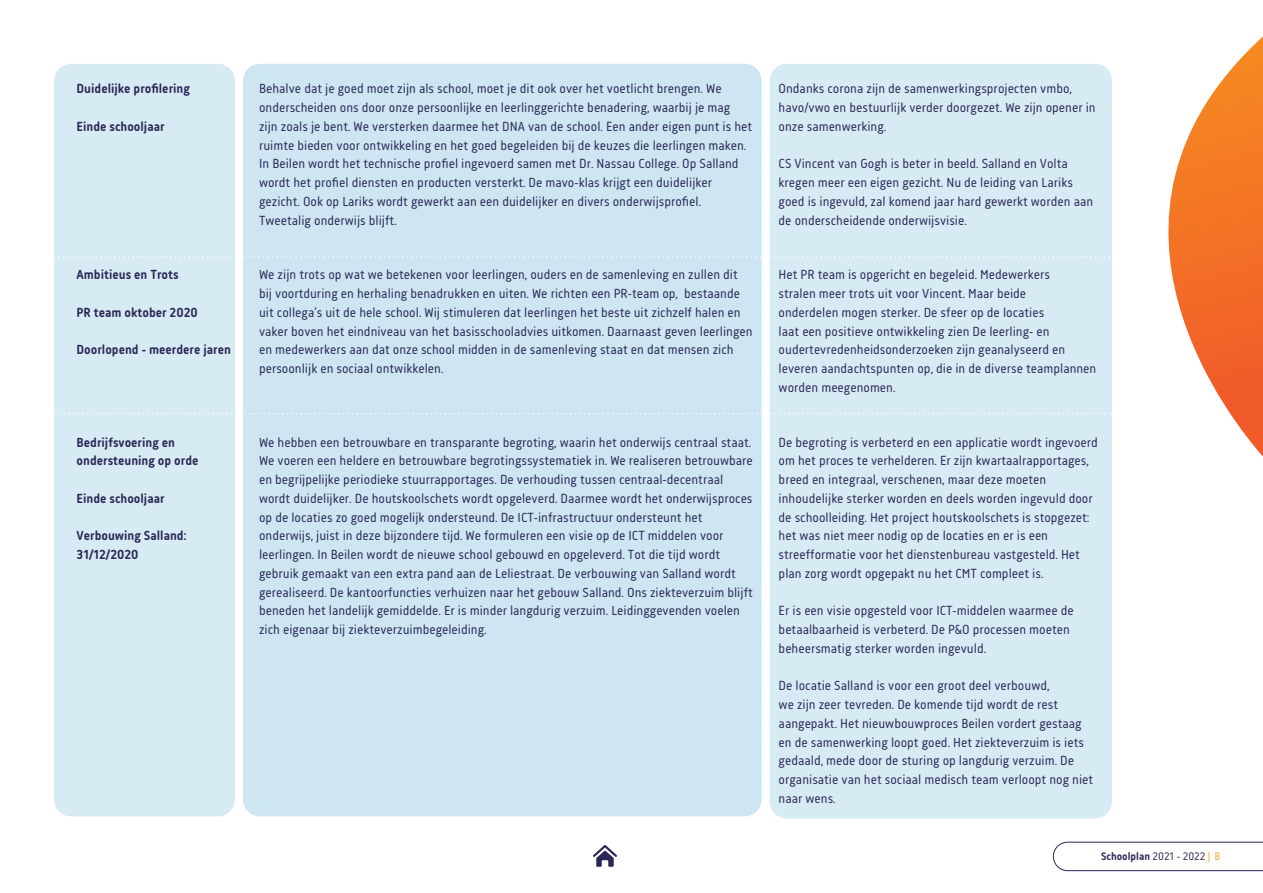
<style>
.page{position:relative;width:1263px;height:893px;background:#fff}
.page>*{position:absolute;margin:0;border:0;box-sizing:border-box;transform-origin:0 0}
.t1{font:13.5px/18.8px "Korb";color:#2a2757}
.t2{font:700 13.5px/18.8px "Korb";color:#2a2757}
.t3{font:700 11.25px "Korb";color:#2a2757}
.s1{font-weight:400}
.s2{font-weight:400;color:#eea616}
</style>
<div class="page">
<div style="left:243px;top:64px;width:519px;height:752px;background:#cde6f1;border-radius:17px"></div>
<div style="left:54px;top:64px;width:181px;height:752px;background:#d7ebf4;border-radius:17px"></div>
<div style="left:769px;top:64px;width:343px;height:755px;background:#d7ebf4;border-radius:17px"></div>
<svg style="left:54px;top:413px;width:1010px;height:1px"></svg>
<svg style="left:1067px;top:36px;width:196px;height:421px"></svg>
<svg style="left:54px;top:257px;width:1067px;height:1px"></svg>
<svg style="left:1053px;top:842px;width:210px;height:29px"></svg>
<svg style="left:593px;top:845px;width:24px;height:22px"></svg>
<p class="t2" style="left:77px;top:79px;width:115px">Duidelijke profilering</p>
<p class="t2" style="left:77px;top:117px;width:90px">Einde schooljaar</p>
<p class="t2" style="left:77px;top:265px;width:104px">Ambitieus en Trots</p>
<p class="t2" style="left:77px;top:303px;width:123px">PR team oktober 2020</p>
<p class="t2" style="left:77px;top:340px;width:156px">Doorlopend - meerdere jaren</p>
<p class="t2" style="left:77px;top:433px;width:123px">Bedrijfsvoering en ondersteuning op orde</p>
<p class="t2" style="left:77px;top:489px;width:90px">Einde schooljaar</p>
<p class="t2" style="left:77px;top:526px;width:111px">Verbouwing Salland:<br>31/12/2020</p>
<p class="t1" style="left:259px;top:79px;width:495px">Behalve dat je goed moet zijn als school, moet je dit ook over het voetlicht brengen. We onderscheiden ons door onze persoonlijke en leerlinggerichte benadering, waarbij je mag zijn zoals je bent. We versterken daarmee het DNA van de school. Een ander eigen punt is het ruimte bieden voor ontwikkeling en het goed begeleiden bij de keuzes die leerlingen maken.<br>In Beilen wordt het technische profiel ingevoerd samen met Dr. Nassau College. Op Salland wordt het profiel diensten en producten versterkt. De mavo-klas krijgt een duidelijker gezicht. Ook op Lariks wordt gewerkt aan een duidelijker en divers onderwijsprofiel.<br>Tweetalig onderwijs blijft.</p>
<p class="t1" style="left:779px;top:79px;width:319px">Ondanks corona zijn de samenwerkingsprojecten vmbo, havo/vwo en bestuurlijk verder doorgezet. We zijn opener in onze samenwerking.</p>
<p class="t1" style="left:779px;top:154px;width:316px">CS Vincent van Gogh is beter in beeld. Salland en Volta kregen meer een eigen gezicht. Nu de leiding van Lariks goed is ingevuld, zal komend jaar hard gewerkt worden aan de onderscheidende onderwijsvisie.</p>
<p class="t1" style="left:259px;top:265px;width:495px">We zijn trots op wat we betekenen voor leerlingen, ouders en de samenleving en zullen dit bij voortduring en herhaling benadrukken en uiten. We richten een PR-team op, bestaande uit collega’s uit de hele school. Wij stimuleren dat leerlingen het beste uit zichzelf halen en vaker boven het eindniveau van het basisschooladvies uitkomen. Daarnaast geven leerlingen en medewerkers aan dat onze school midden in de samenleving staat en dat mensen zich persoonlijk en sociaal ontwikkelen.</p>
<p class="t1" style="left:779px;top:265px;width:319px">Het PR team is opgericht en begeleid. Medewerkers<br>stralen meer trots uit voor Vincent. Maar beide<br>onderdelen mogen sterker. De sfeer op de locaties<br>laat een positieve ontwikkeling zien De leerling- en oudertevredenheidsonderzoeken zijn geanalyseerd en leveren aandachtspunten op, die in de diverse teamplannen worden meegenomen.</p>
<p class="t1" style="left:259px;top:433px;width:495px">We hebben een betrouwbare en transparante begroting, waarin het onderwijs centraal staat.<br>We voeren een heldere en betrouwbare begrotingssystematiek in. We realiseren betrouwbare en begrijpelijke periodieke stuurrapportages. De verhouding tussen centraal-decentraal wordt duidelijker. De houtskoolschets wordt opgeleverd. Daarmee wordt het onderwijsproces op de locaties zo goed mogelijk ondersteund. De ICT-infrastructuur ondersteunt het onderwijs, juist in deze bijzondere tijd. We formuleren een visie op de ICT middelen voor leerlingen. In Beilen wordt de nieuwe school gebouwd en opgeleverd. Tot die tijd wordt gebruik gemaakt van een extra pand aan de Leliestraat. De verbouwing van Salland wordt gerealiseerd. De kantoorfuncties verhuizen naar het gebouw Salland. Ons ziekteverzuim blijft beneden het landelijk gemiddelde. Er is minder langdurig verzuim. Leidinggevenden voelen zich eigenaar bij ziekteverzuimbegeleiding.</p>
<p class="t1" style="left:779px;top:433px;width:321px">De begroting is verbeterd en een applicatie wordt ingevoerd om het proces te verhelderen. Er zijn kwartaalrapportages, breed en integraal, verschenen, maar deze moeten inhoudelijke sterker worden en deels worden ingevuld door de schoolleiding. Het project houtskoolschets is stopgezet: het was niet meer nodig op de locaties en er is een streefformatie voor het dienstenbureau vastgesteld. Het plan zorg wordt opgepakt nu het CMT compleet is.</p>
<p class="t1" style="left:779px;top:601px;width:297px">Er is een visie opgesteld voor ICT-middelen waarmee de betaalbaarheid is verbeterd. De P&amp;O processen moeten beheersmatig sterker worden ingevuld.</p>
<p class="t1" style="left:779px;top:676px;width:316px">De locatie Salland is voor een groot deel verbouwd,<br>we zijn zeer tevreden. De komende tijd wordt de rest aangepakt. Het nieuwbouwproces Beilen vordert gestaag en de samenwerking loopt goed. Het ziekteverzuim is iets gedaald, mede door de sturing op langdurig verzuim. De organisatie van het sociaal medisch team verloopt nog niet naar wens.</p>
<p class="t3" style="left:1101px;top:850px;width:121px">Schoolplan <span class="s1">2021 - 2022</span> <span class="s2">| 8</span></p>
</div>
